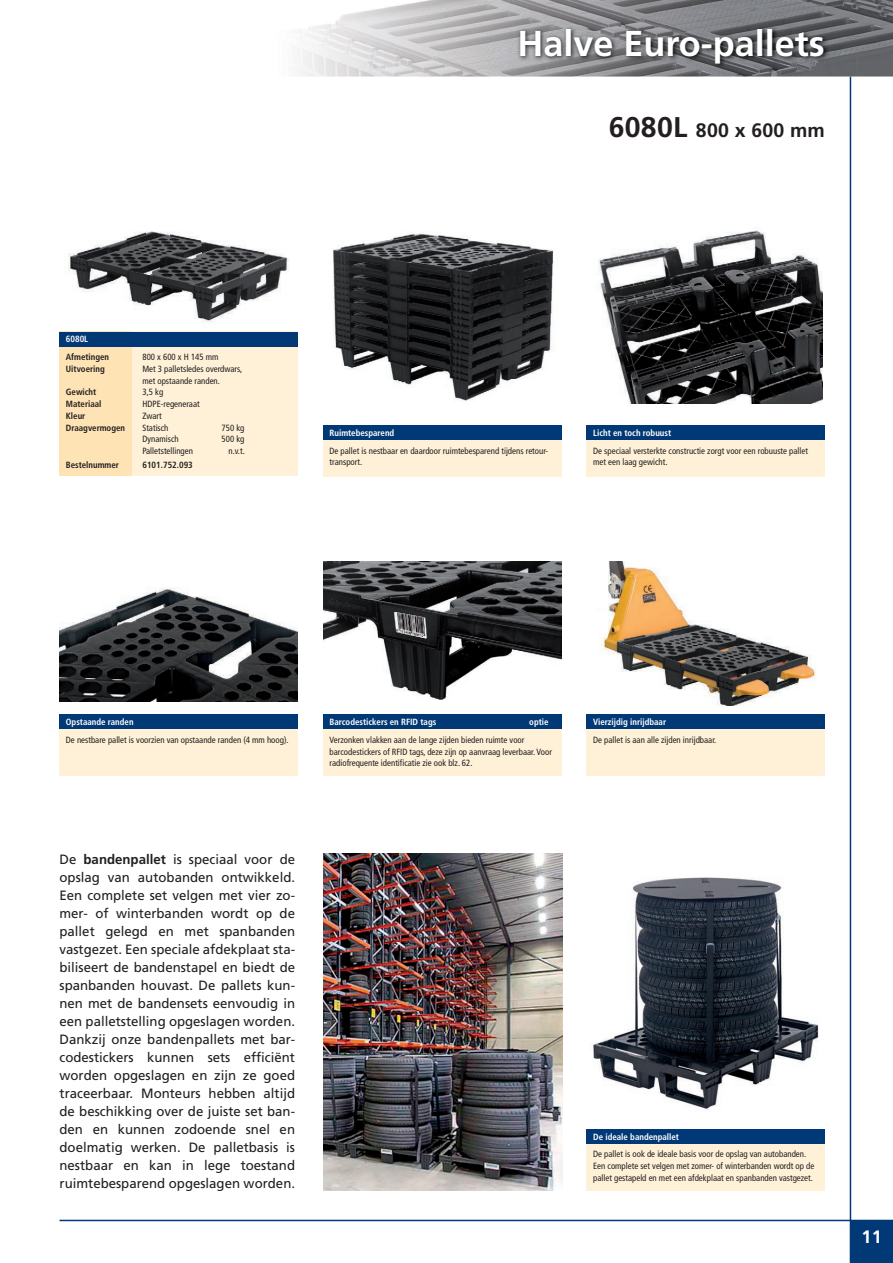
<style>
.page{position:relative;width:893px;height:1263px;background:#fff}
.page>*{position:absolute;margin:0;border:0;box-sizing:border-box;transform-origin:0 0}
.t1{font:700 36px "Frutiger";color:#fff}
.t2{font:700 19.5px "Frutiger";letter-spacing:.01em;color:#231f20}
.t3{font:700 18px "Frutiger";color:#fff}
.t4{font:13.5px/18px "Frutiger";color:#231f20;text-align:justify}
.t5{font:condensed 9px/11.7px "Frutiger";color:#231f20}
.t6{font:700 condensed 9px "Frutiger";color:#fff}
.t7{font:700 condensed 9px "Frutiger";color:#231f20}
.s1{font-size:28.5px}
.s2{font-weight:700}
</style>
<div class="page">
<div style="left:850px;top:1220px;width:43px;height:43px;background:#013976"></div>
<hr style="left:60px;top:1220px;width:833px;height:1px;background:#013976">
<hr style="left:850px;top:77px;width:1px;height:1186px;background:#013976">
<img style="left:593px;top:877px;width:226px;height:233px">
<div style="left:587px;top:1129px;width:238px;height:62px;background:#fef1d7"></div>
<div style="left:587px;top:1129px;width:238px;height:15px;background:#013976"></div>
<img style="left:68px;top:231px;width:222px;height:91px">
<img style="left:324px;top:853px;width:238px;height:338px">
<img style="left:333px;top:233px;width:221px;height:168px">
<img style="left:323px;top:561px;width:238px;height:139px">
<img style="left:598px;top:230px;width:224px;height:174px">
<div style="left:60px;top:332px;width:238px;height:144px;background:#fef1d7"></div>
<div style="left:60px;top:332px;width:72px;height:144px;background:#fee3b4"></div>
<div style="left:60px;top:332px;width:238px;height:15px;background:#013976"></div>
<img style="left:297px;top:0;width:596px;height:77px">
<div style="left:587px;top:714px;width:238px;height:62px;background:#fef1d7"></div>
<div style="left:587px;top:425px;width:238px;height:51px;background:#fef1d7"></div>
<div style="left:587px;top:714px;width:238px;height:15px;background:#013976"></div>
<div style="left:587px;top:425px;width:238px;height:15px;background:#013976"></div>
<div style="left:323px;top:714px;width:238px;height:62px;background:#fef1d7"></div>
<div style="left:323px;top:425px;width:238px;height:51px;background:#fef1d7"></div>
<div style="left:323px;top:714px;width:238px;height:15px;background:#013976"></div>
<div style="left:323px;top:425px;width:238px;height:15px;background:#013976"></div>
<div style="left:60px;top:714px;width:238px;height:62px;background:#fef1d7"></div>
<div style="left:60px;top:714px;width:238px;height:15px;background:#013976"></div>
<img style="left:60px;top:588px;width:238px;height:114px">
<img style="left:517px;top:25px;width:313px;height:44px">
<img style="left:600px;top:561px;width:216px;height:145px">
<p class="t6" style="left:66px;top:334px;width:24px">6080L</p>
<p class="t7" style="left:66px;top:352px;width:45px">Afmetingen</p>
<p class="t5" style="left:142px;top:351px;width:78px">800 x 600 x H 145 mm</p>
<p class="t7" style="left:66px;top:363px;width:40px">Uitvoering</p>
<p class="t5" style="left:142px;top:363px;width:101px">Met 3 palletsledes overdwars, met opstaande randen.</p>
<p class="t7" style="left:66px;top:387px;width:32px">Gewicht</p>
<p class="t5" style="left:142px;top:386px;width:22px">3,5 kg</p>
<p class="t7" style="left:66px;top:399px;width:37px">Materiaal</p>
<p class="t5" style="left:142px;top:398px;width:59px">HDPE-regeneraat</p>
<p class="t7" style="left:66px;top:410px;width:21px">Kleur</p>
<p class="t5" style="left:142px;top:410px;width:21px">Zwart</p>
<p class="t7" style="left:66px;top:422px;width:61px">Draagvermogen</p>
<p class="t5" style="left:142px;top:422px;width:28px">Statisch</p>
<p class="t5" style="left:222px;top:422px;width:24px">750 kg</p>
<p class="t5" style="left:142px;top:434px;width:38px">Dynamisch</p>
<p class="t5" style="left:222px;top:434px;width:24px">500 kg</p>
<p class="t5" style="left:142px;top:445px;width:52px">Palletstellingen</p>
<p class="t5" style="left:229px;top:445px;width:18px">n.v.t.</p>
<p class="t7" style="left:66px;top:459px;width:55px">Bestelnummer</p>
<p class="t7" style="left:142px;top:459px;width:52px">6101.752.093</p>
<h1 class="t1" style="left:517px;top:22px;width:309px">Halve Euro-pallets</h1>
<h2 class="t2" style="left:609px;top:119px;width:218px"><span class="s1">6080L</span> 800 x 600 mm</h2>
<p class="t6" style="left:330px;top:427px;width:66px">Ruimtebesparend</p>
<p class="t5" style="left:330px;top:445px;width:220px">De pallet is nestbaar en daardoor ruimtebesparend tijdens retour&shy;transport.</p>
<p class="t6" style="left:593px;top:427px;width:80px">Licht en toch robuust</p>
<p class="t5" style="left:593px;top:445px;width:216px">De speciaal versterkte constructie zorgt voor een robuuste pallet met een laag gewicht.</p>
<p class="t6" style="left:66px;top:716px;width:69px">Opstaande randen</p>
<p class="t5" style="left:66px;top:734px;width:224px">De nestbare pallet is voorzien van opstaande randen (4 mm hoog).</p>
<p class="t4" style="left:60px;top:850px;width:237px">De <span class="s2">bandenpallet</span> is speciaal voor de opslag van autobanden ontwikkeld.<br>Een complete set velgen met vier zo&shy;mer- of winterbanden wordt op de pallet gelegd en met spanbanden vastgezet. Een speciale afdekplaat sta&shy;biliseert de bandenstapel en biedt de spanbanden houvast. De pallets kun&shy;nen met de bandensets eenvoudig in een palletstelling opgeslagen worden.<br>Dankzij onze bandenpallets met bar&shy;codestickers kunnen sets efficiënt worden opgeslagen en zijn ze goed traceerbaar. Monteurs hebben altijd de beschikking over de juiste set ban&shy;den en kunnen zodoende snel en doelmatig werken. De palletbasis is nestbaar en kan in lege toestand ruimtebesparend opgeslagen worden.</p>
<p class="t6" style="left:330px;top:716px;width:108px">Barcodestickers en RFID tags</p>
<p class="t6" style="left:529px;top:716px;width:21px">optie</p>
<p class="t5" style="left:330px;top:734px;width:224px">Verzonken vlakken aan de lange zijden bieden ruimte voor barcodestickers of RFID tags, deze zijn op aanvraag leverbaar. Voor radiofrequente identificatie zie ook blz. 62.</p>
<p class="t6" style="left:593px;top:716px;width:74px">Vierzijdig inrijdbaar</p>
<p class="t5" style="left:593px;top:734px;width:125px">De pallet is aan alle zijden inrijdbaar.</p>
<p class="t6" style="left:593px;top:1131px;width:87px">De ideale bandenpallet</p>
<p class="t5" style="left:593px;top:1148px;width:223px">De pallet is ook de ideale basis voor de opslag van autobanden.<br>Een complete set velgen met zomer- of winterbanden wordt op de pallet gestapeld en met een afdekplaat en spanbanden vastgezet.</p>
<h3 class="t3" style="left:862px;top:1226px;width:22px">11</h3>
</div>
